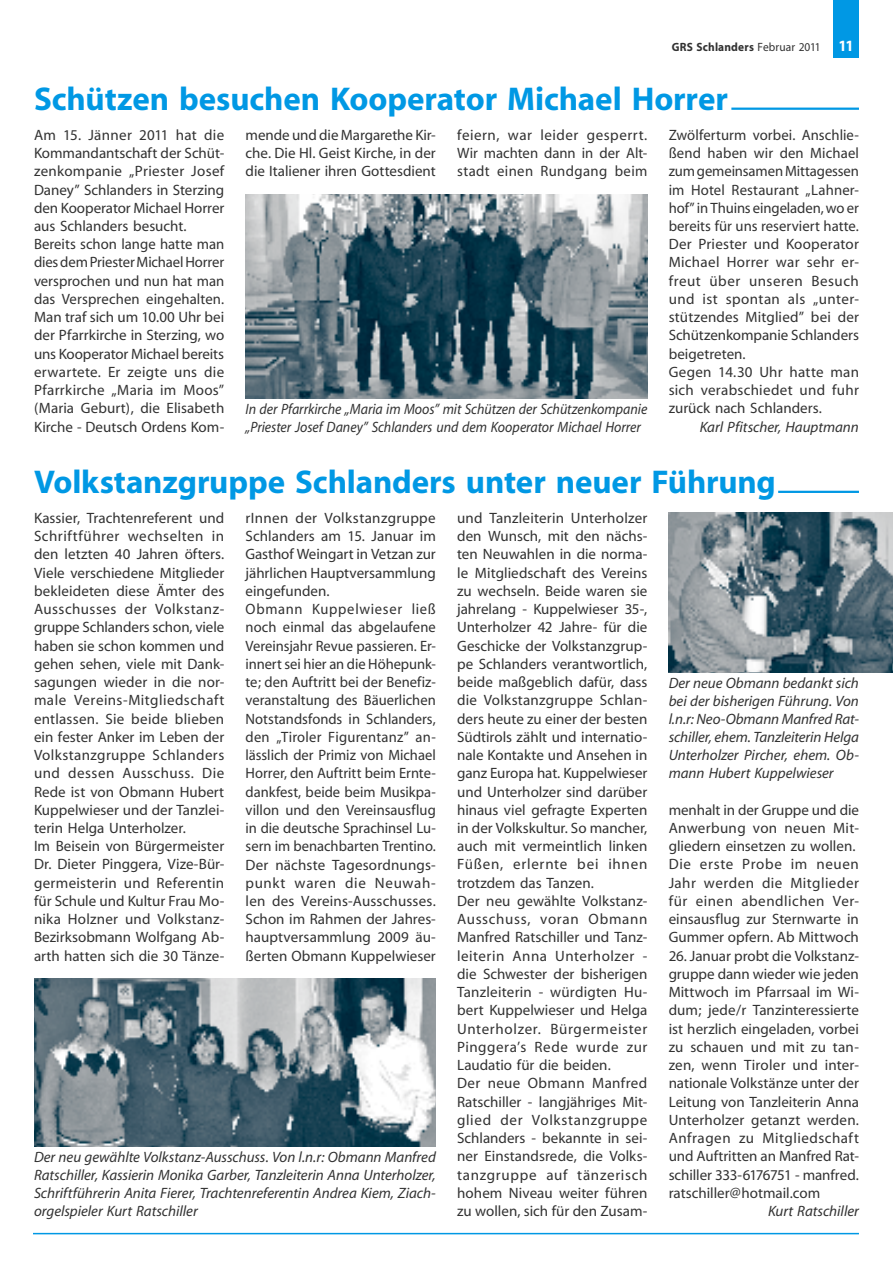
<style>
.page{position:relative;width:893px;height:1263px;background:#fff}
.page>*{position:absolute;margin:0;border:0;box-sizing:border-box;transform-origin:0 0}
.t1{font:700 33px "Myriad";letter-spacing:-.005em;color:#0098e4}
.t2{font:15px/18.3px "Myriad";letter-spacing:.005em;color:#323232}
.t3{font:italic 15px/18px "Myriad";color:#323232;text-align:justify}
.t4{font:italic 15px/18px "Myriad";color:#323232;scale:.93 1}
.t5{font:700 12px "Myriad";letter-spacing:.015em;color:#323232;scale:.95 1}
.s1{font-weight:400}
.s2{font-size:15.75px;color:#fff}
</style>
<div class="page">
<hr style="left:33px;top:1233px;width:826px;height:1px;background:#0098e4">
<hr style="left:731px;top:108px;width:128px;height:2px;background:#0098e4">
<hr style="left:778px;top:491px;width:81px;height:2px;background:#0098e4">
<img style="left:246px;top:194px;width:401px;height:204px">
<img style="left:669px;top:512px;width:224px;height:161px">
<img style="left:34px;top:979px;width:402px;height:168px">
<div style="left:833px;top:0;width:26px;height:57px;background:#0098e4"></div>
<p class="t5" style="left:672px;top:41px;width:193px">GRS Schlanders <span class="s1">Februar 2011</span> <span class="s2">11</span></p>
<h1 class="t1" style="left:34px;top:82px;width:695px">Schützen besuchen Kooperator Michael Horrer</h1>
<p class="t2" style="left:34px;top:126px;width:192px">Am 15. Jänner 2011 hat die<br>Kommandantschaft der Schüt&shy;zenkompanie „Priester Josef<br>Daney” Schlanders in Sterzing den Kooperator Michael Horrer aus Schlanders besucht.<br>Bereits schon lange hatte man dies dem Priester Michael Horrer versprochen und nun hat man das Versprechen eingehalten.<br>Man traf sich um 10.00 Uhr bei der Pfarrkirche in Sterzing, wo uns Kooperator Michael bereits erwartete. Er zeigte uns die<br>Pfarrkirche „Maria im Moos” (Maria Geburt), die Elisabeth<br>Kirche - Deutsch Ordens Kom-</p>
<p class="t2" style="left:246px;top:126px;width:192px;text-align:justify">mende und die Margarethe Kir&shy;che. Die Hl. Geist Kirche, in der die Italiener ihren Gottesdient</p>
<p class="t2" style="left:457px;top:126px;width:192px;text-align:justify">feiern, war leider gesperrt.<br>Wir machten dann in der Alt&shy;stadt einen Rundgang beim</p>
<p class="t4" style="left:246px;top:400px;width:433px">In der Pfarrkirche „Maria im Moos” mit Schützen der Schützenkompanie „Priester Josef Daney” Schlanders und dem Kooperator Michael Horrer</p>
<p class="t2" style="left:669px;top:126px;width:192px">Zwölferturm vorbei. Anschlie&shy;ßend haben wir den Michael zum gemeinsamen Mittagessen im Hotel Restaurant „Lahner&shy;hof” in Thuins eingeladen, wo er bereits für uns reserviert hatte.<br>Der Priester und Kooperator<br>Michael Horrer war sehr er&shy;freut über unseren Besuch und ist spontan als „unter&shy;stützendes Mitglied” bei der<br>Schützenkompanie Schlanders beigetreten.<br>Gegen 14.30 Uhr hatte man sich verabschiedet und fuhr zurück nach Schlanders.</p>
<p class="t3" style="left:700px;top:418px;width:161px">Karl Pfitscher, Hauptmann</p>
<h1 class="t1" style="left:34px;top:465px;width:743px">Volkstanzgruppe Schlanders unter neuer Führung</h1>
<p class="t2" style="left:34px;top:509px;width:192px">Kassier, Trachtenreferent und<br>Schriftführer wechselten in den letzten 40 Jahren öfters.<br>Viele verschiedene Mitglieder bekleideten diese Ämter des<br>Ausschusses der Volkstanz&shy;gruppe Schlanders schon, viele haben sie schon kommen und gehen sehen, viele mit Dank&shy;sagungen wieder in die nor&shy;male Vereins-Mitgliedschaft entlassen. Sie beide blieben ein fester Anker im Leben der<br>Volkstanzgruppe Schlanders und dessen Ausschuss. Die<br>Rede ist von Obmann Hubert<br>Kuppelwieser und der Tanzlei&shy;terin Helga Unterholzer.<br>Im Beisein von Bürgermeister<br>Dr. Dieter Pinggera, Vize-Bür&shy;germeisterin und Referentin für Schule und Kultur Frau Mo&shy;nika Holzner und Volkstanz-<br>Bezirksobmann Wolfgang Ab&shy;arth hatten sich die 30 Tänze-</p>
<p class="t2" style="left:246px;top:509px;width:192px">rInnen der Volkstanzgruppe<br>Schlanders am 15. Januar im<br>Gasthof Weingart in Vetzan zur jährlichen Hauptversammlung eingefunden.<br>Obmann Kuppelwieser ließ noch einmal das abgelaufene<br>Vereinsjahr Revue passieren. Er&shy;innert sei hier an die Höhepunk&shy;te; den Auftritt bei der Benefiz&shy;veranstaltung des Bäuerlichen<br>Notstandsfonds in Schlanders, den „Tiroler Figurentanz” an&shy;lässlich der Primiz von Michael<br>Horrer, den Auftritt beim Ernte&shy;dankfest, beide beim Musikpa&shy;villon und den Vereinsausflug in die deutsche Sprachinsel Lu&shy;sern im benachbarten Trentino.<br>Der nächste Tagesordnungs&shy;punkt waren die Neuwah&shy;len des Vereins-Ausschusses.<br>Schon im Rahmen der Jahres&shy;hauptversammlung 2009 äu&shy;ßerten Obmann Kuppelwieser</p>
<p class="t3" style="left:34px;top:1149px;width:403px">Der neu gewählte Volkstanz-Ausschuss. Von l.n.r: Obmann Manfred Ratschiller, Kassierin Monika Garber, Tanzleiterin Anna Unterholzer, Schriftführerin Anita Fierer, Trachtenreferentin Andrea Kiem, Ziach&shy;orgelspieler Kurt Ratschiller</p>
<p class="t2" style="left:457px;top:509px;width:192px">und Tanzleiterin Unterholzer den Wunsch, mit den nächs&shy;ten Neuwahlen in die norma&shy;le Mitgliedschaft des Vereins zu wechseln. Beide waren sie jahrelang - Kuppelwieser 35-,<br>Unterholzer 42 Jahre- für die<br>Geschicke der Volkstanzgrup&shy;pe Schlanders verantwortlich, beide maßgeblich dafür, dass die Volkstanzgruppe Schlan&shy;ders heute zu einer der besten<br>Südtirols zählt und internatio&shy;nale Kontakte und Ansehen in ganz Europa hat. Kuppelwieser und Unterholzer sind darüber hinaus viel gefragte Experten in der Volkskultur. So mancher, auch mit vermeintlich linken<br>Füßen, erlernte bei ihnen trotzdem das Tanzen.<br>Der neu gewählte Volkstanz-<br>Ausschuss, voran Obmann<br>Manfred Ratschiller und Tanz&shy;leiterin Anna Unterholzer - die Schwester der bisherigen<br>Tanzleiterin - würdigten Hu&shy;bert Kuppelwieser und Helga<br>Unterholzer. Bürgermeister<br>Pinggera’s Rede wurde zur<br>Laudatio für die beiden.<br>Der neue Obmann Manfred<br>Ratschiller - langjähriges Mit&shy;glied der Volkstanzgruppe<br>Schlanders - bekannte in sei&shy;ner Einstandsrede, die Volks&shy;tanzgruppe auf tänzerisch hohem Niveau weiter führen zu wollen, sich für den Zusam-</p>
<p class="t3" style="left:669px;top:675px;width:192px">Der neue Obmann bedankt sich bei der bisherigen Führung. Von l.n.r: Neo-Obmann Manfred Rat&shy;schiller, ehem. Tanzleiterin Helga Unterholzer Pircher, ehem. Ob&shy;mann Hubert Kuppelwieser</p>
<p class="t2" style="left:669px;top:801px;width:192px">menhalt in der Gruppe und die<br>Anwerbung von neuen Mit&shy;gliedern einsetzen zu wollen.<br>Die erste Probe im neuen<br>Jahr werden die Mitglieder für einen abendlichen Ver&shy;einsausflug zur Sternwarte in<br>Gummer opfern. Ab Mittwoch</p>
<p class="t2" style="left:669px;top:947px;width:192px;text-align:justify">26. Januar probt die Volkstanz&shy;gruppe dann wieder wie jeden Mittwoch im Pfarrsaal im Wi&shy;dum; jede/r Tanzinteressierte ist herzlich eingeladen, vorbei zu schauen und mit zu tan&shy;zen, wenn Tiroler und inter&shy;nationale Volkstänze unter der Leitung von Tanzleiterin Anna Unterholzer getanzt werden.<br>Anfragen zu Mitgliedschaft und Auftritten an Manfred Rat&shy;schiller 333-6176751 - manfred. ratschiller@hotmail.com</p>
<p class="t3" style="left:768px;top:1203px;width:92px">Kurt Ratschiller</p>
</div>
